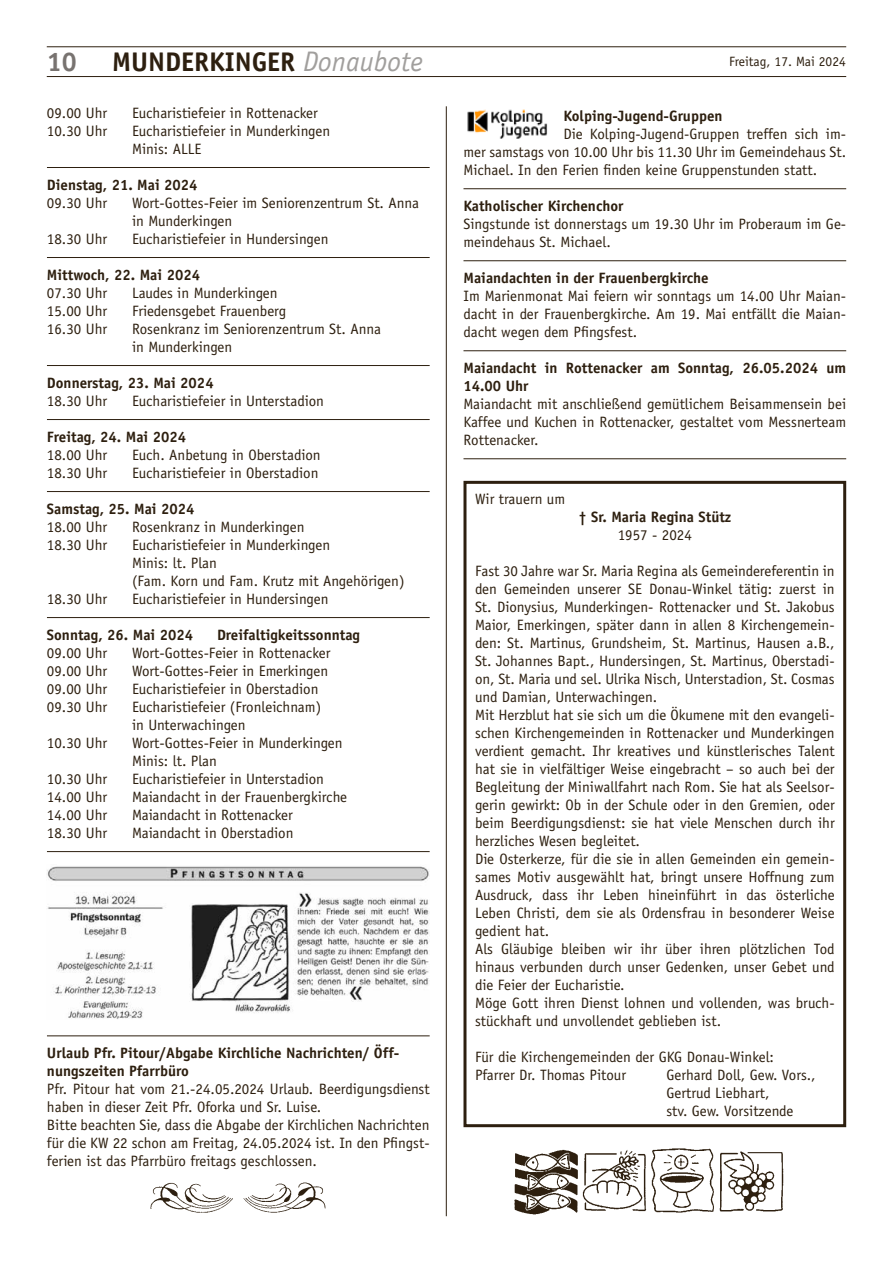
<style>
.page{position:relative;width:893px;height:1263px;background:#fff}
.page>*{position:absolute;margin:0;border:0;box-sizing:border-box;transform-origin:0 0}
.t1{font:700 27px "Officina Sans";color:#2d1f0f}
.t2{font:700 27px "Officina Sans";color:#787370}
.t3{font:15px/18px "Officina Sans";color:#2d1f0f}
.t4{font:700 15px/18px "Officina Sans";color:#2d1f0f}
.t5{font:13.5px "Officina Sans";color:#2d1f0f}
.s1{font-weight:400;font-style:italic;font-size:28.35px;color:#a19f9d}
</style>
<div class="page">
<hr style="left:47px;top:76px;width:799px;height:1px;background:#2d1f0f">
<hr style="left:47px;top:47px;width:799px;height:1px;background:#2d1f0f">
<hr style="left:446px;top:106px;width:1px;height:1110px;background:#2d1f0f">
<hr style="left:47px;top:167px;width:383px;height:1px;background:#2d1f0f">
<hr style="left:47px;top:257px;width:383px;height:1px;background:#2d1f0f">
<hr style="left:47px;top:365px;width:383px;height:1px;background:#2d1f0f">
<hr style="left:47px;top:419px;width:383px;height:1px;background:#2d1f0f">
<hr style="left:47px;top:491px;width:383px;height:1px;background:#2d1f0f">
<hr style="left:47px;top:617px;width:383px;height:1px;background:#2d1f0f">
<hr style="left:47px;top:851px;width:383px;height:1px;background:#2d1f0f">
<hr style="left:47px;top:1035px;width:383px;height:1px;background:#2d1f0f">
<img style="left:47px;top:866px;width:383px;height:153px">
<hr style="left:463px;top:188px;width:383px;height:1px;background:#2d1f0f">
<hr style="left:463px;top:260px;width:383px;height:1px;background:#2d1f0f">
<hr style="left:463px;top:350px;width:383px;height:1px;background:#2d1f0f">
<hr style="left:463px;top:458px;width:383px;height:1px;background:#2d1f0f">
<img style="left:467px;top:109px;width:81px;height:29px">
<div style="left:463px;top:481px;width:383px;height:646px;border:3px solid #2d1f0f"></div>
<img style="left:150px;top:1182px;width:176px;height:31px">
<img style="left:514px;top:1148px;width:270px;height:67px">
<h1 class="t2" style="left:47px;top:45px;width:32px">10</h1>
<h1 class="t1" style="left:112px;top:45px;width:312px">MUNDERKINGER <span class="s1">Donaubote</span></h1>
<p class="t5" style="left:729px;top:53px;width:118px">Freitag, 17. Mai 2024</p>
<p class="t3" style="left:47px;top:104px;width:62px">09.00 Uhr</p>
<p class="t3" style="left:132px;top:104px;width:187px">Eucharistiefeier in Rottenacker</p>
<p class="t3" style="left:47px;top:122px;width:62px">10.30 Uhr</p>
<p class="t3" style="left:132px;top:122px;width:200px">Eucharistiefeier in Munderkingen<br>Minis: ALLE</p>
<p class="t4" style="left:47px;top:175px;width:152px">Dienstag, 21. Mai 2024</p>
<p class="t3" style="left:47px;top:194px;width:62px">09.30 Uhr</p>
<p class="t3" style="left:132px;top:194px;width:289px">Wort-Gottes-Feier im Seniorenzentrum St. Anna in Munderkingen</p>
<p class="t3" style="left:47px;top:230px;width:62px">18.30 Uhr</p>
<p class="t3" style="left:132px;top:230px;width:198px">Eucharistiefeier in Hundersingen</p>
<p class="t4" style="left:47px;top:265px;width:155px">Mittwoch, 22. Mai 2024</p>
<p class="t3" style="left:47px;top:284px;width:62px">07.30 Uhr</p>
<p class="t3" style="left:132px;top:284px;width:147px">Laudes in Munderkingen</p>
<p class="t3" style="left:47px;top:302px;width:62px">15.00 Uhr</p>
<p class="t3" style="left:132px;top:302px;width:156px">Friedensgebet Frauenberg</p>
<p class="t3" style="left:47px;top:320px;width:62px">16.30 Uhr</p>
<p class="t3" style="left:132px;top:320px;width:250px">Rosenkranz im Seniorenzentrum St. Anna in Munderkingen</p>
<p class="t4" style="left:47px;top:373px;width:168px">Donnerstag, 23. Mai 2024</p>
<p class="t3" style="left:47px;top:392px;width:62px">18.30 Uhr</p>
<p class="t3" style="left:132px;top:392px;width:194px">Eucharistiefeier in Unterstadion</p>
<p class="t4" style="left:47px;top:427px;width:141px">Freitag, 24. Mai 2024</p>
<p class="t3" style="left:47px;top:446px;width:62px">18.00 Uhr</p>
<p class="t3" style="left:132px;top:446px;width:190px">Euch. Anbetung in Oberstadion</p>
<p class="t3" style="left:47px;top:464px;width:62px">18.30 Uhr</p>
<p class="t3" style="left:132px;top:464px;width:188px">Eucharistiefeier in Oberstadion</p>
<p class="t4" style="left:47px;top:499px;width:149px">Samstag, 25. Mai 2024</p>
<p class="t3" style="left:47px;top:518px;width:62px">18.00 Uhr</p>
<p class="t3" style="left:132px;top:518px;width:174px">Rosenkranz in Munderkingen</p>
<p class="t3" style="left:47px;top:536px;width:62px">18.30 Uhr</p>
<p class="t3" style="left:132px;top:536px;width:274px">Eucharistiefeier in Munderkingen<br>Minis: lt. Plan<br>(Fam. Korn und Fam. Krutz mit Angehörigen)</p>
<p class="t3" style="left:47px;top:590px;width:62px">18.30 Uhr</p>
<p class="t3" style="left:132px;top:590px;width:198px">Eucharistiefeier in Hundersingen</p>
<p class="t4" style="left:47px;top:625px;width:148px">Sonntag, 26. Mai 2024</p>
<p class="t4" style="left:217px;top:625px;width:145px">Dreifaltigkeitssonntag</p>
<p class="t3" style="left:47px;top:644px;width:62px">09.00 Uhr</p>
<p class="t3" style="left:132px;top:644px;width:200px">Wort-Gottes-Feier in Rottenacker</p>
<p class="t3" style="left:47px;top:662px;width:62px">09.00 Uhr</p>
<p class="t3" style="left:132px;top:662px;width:198px">Wort-Gottes-Feier in Emerkingen</p>
<p class="t3" style="left:47px;top:680px;width:62px">09.00 Uhr</p>
<p class="t3" style="left:132px;top:680px;width:188px">Eucharistiefeier in Oberstadion</p>
<p class="t3" style="left:47px;top:698px;width:62px">09.30 Uhr</p>
<p class="t3" style="left:132px;top:698px;width:191px">Eucharistiefeier (Fronleichnam) in Unterwachingen</p>
<p class="t3" style="left:47px;top:734px;width:62px">10.30 Uhr</p>
<p class="t3" style="left:132px;top:734px;width:212px">Wort-Gottes-Feier in Munderkingen<br>Minis: lt. Plan</p>
<p class="t3" style="left:47px;top:770px;width:62px">10.30 Uhr</p>
<p class="t3" style="left:132px;top:770px;width:194px">Eucharistiefeier in Unterstadion</p>
<p class="t3" style="left:47px;top:788px;width:62px">14.00 Uhr</p>
<p class="t3" style="left:132px;top:788px;width:217px">Maiandacht in der Frauenbergkirche</p>
<p class="t3" style="left:47px;top:806px;width:62px">14.00 Uhr</p>
<p class="t3" style="left:132px;top:806px;width:162px">Maiandacht in Rottenacker</p>
<p class="t3" style="left:47px;top:824px;width:62px">18.30 Uhr</p>
<p class="t3" style="left:132px;top:824px;width:163px">Maiandacht in Oberstadion</p>
<p class="t4" style="left:563px;top:107px;width:161px">Kolping-Jugend-Gruppen</p>
<p class="t3" style="left:463px;top:125px;width:384px;text-align:justify;text-indent:100px">Die Kolping-Jugend-Gruppen treffen sich im&shy;mer samstags von 10.00 Uhr bis 11.30 Uhr im Gemeindehaus St.<br>Michael. In den Ferien finden keine Gruppenstunden statt.</p>
<p class="t4" style="left:463px;top:197px;width:162px">Katholischer Kirchenchor</p>
<p class="t3" style="left:463px;top:215px;width:384px">Singstunde ist donnerstags um 19.30 Uhr im Proberaum im Ge&shy;meindehaus St. Michael.</p>
<p class="t4" style="left:463px;top:269px;width:247px">Maiandachten in der Frauenbergkirche</p>
<p class="t3" style="left:463px;top:287px;width:384px;text-align:justify">Im Marienmonat Mai feiern wir sonntags um 14.00 Uhr Maian&shy;dacht in der Frauenbergkirche. Am 19. Mai entfällt die Maian&shy;dacht wegen dem Pfingsfest.</p>
<p class="t4" style="left:463px;top:359px;width:384px">Maiandacht in Rottenacker am Sonntag, 26.05.2024 um<br>14.00 Uhr</p>
<p class="t3" style="left:463px;top:395px;width:384px;text-align:justify">Maiandacht mit anschließend gemütlichem Beisammensein bei Kaffee und Kuchen in Rottenacker, gestaltet vom Messnerteam Rottenacker.</p>
<p class="t3" style="left:475px;top:489px;width:92px">Wir trauern um</p>
<p class="t4" style="left:578px;top:507px;width:155px">† Sr. Maria Regina Stütz</p>
<p class="t3" style="left:618px;top:525px;width:76px">1957 - 2024</p>
<p class="t3" style="left:475px;top:561px;width:361px">Fast 30 Jahre war Sr. Maria Regina als Gemeindereferentin in den Gemeinden unserer SE Donau-Winkel tätig: zuerst in St. Dionysius, Munderkingen- Rottenacker und St. Jakobus Maior, Emerkingen, später dann in allen 8 Kirchengemein&shy;den: St. Martinus, Grundsheim, St. Martinus, Hausen a.B., St. Johannes Bapt., Hundersingen, St. Martinus, Oberstadi&shy;on, St. Maria und sel. Ulrika Nisch, Unterstadion, St. Cosmas und Damian, Unterwachingen.<br>Mit Herzblut hat sie sich um die Ökumene mit den evangeli&shy;schen Kirchengemeinden in Rottenacker und Munderkingen verdient gemacht. Ihr kreatives und künstlerisches Talent hat sie in vielfältiger Weise eingebracht – so auch bei der Begleitung der Miniwallfahrt nach Rom. Sie hat als Seelsor&shy;gerin gewirkt: Ob in der Schule oder in den Gremien, oder beim Beerdigungsdienst: sie hat viele Menschen durch ihr herzliches Wesen begleitet.<br>Die Osterkerze, für die sie in allen Gemeinden ein gemein&shy;sames Motiv ausgewählt hat, bringt unsere Hoffnung zum Ausdruck, dass ihr Leben hineinführt in das österliche Leben Christi, dem sie als Ordensfrau in besonderer Weise gedient hat.<br>Als Gläubige bleiben wir ihr über ihren plötzlichen Tod hinaus verbunden durch unser Gedenken, unser Gebet und die Feier der Eucharistie.<br>Möge Gott ihren Dienst lohnen und vollenden, was bruch&shy;stückhaft und unvollendet geblieben ist.</p>
<p class="t3" style="left:475px;top:1047px;width:301px">Für die Kirchengemeinden der GKG Donau-Winkel:<br>Pfarrer Dr. Thomas Pitour</p>
<p class="t4" style="left:47px;top:1044px;width:354px">Urlaub Pfr. Pitour/Abgabe Kirchliche Nachrichten/ Öff&shy;nungszeiten Pfarrbüro</p>
<p class="t3" style="left:47px;top:1080px;width:384px">Pfr. Pitour hat vom 21.-24.05.2024 Urlaub. Beerdigungsdienst haben in dieser Zeit Pfr. Oforka und Sr. Luise.<br>Bitte beachten Sie, dass die Abgabe der Kirchlichen Nachrichten für die KW 22 schon am Freitag, 24.05.2024 ist. In den Pfingst&shy;ferien ist das Pfarrbüro freitags geschlossen.</p>
<p class="t3" style="left:666px;top:1065px;width:151px">Gerhard Doll, Gew. Vors.,<br>Gertrud Liebhart,<br>stv. Gew. Vorsitzende</p>
</div>
